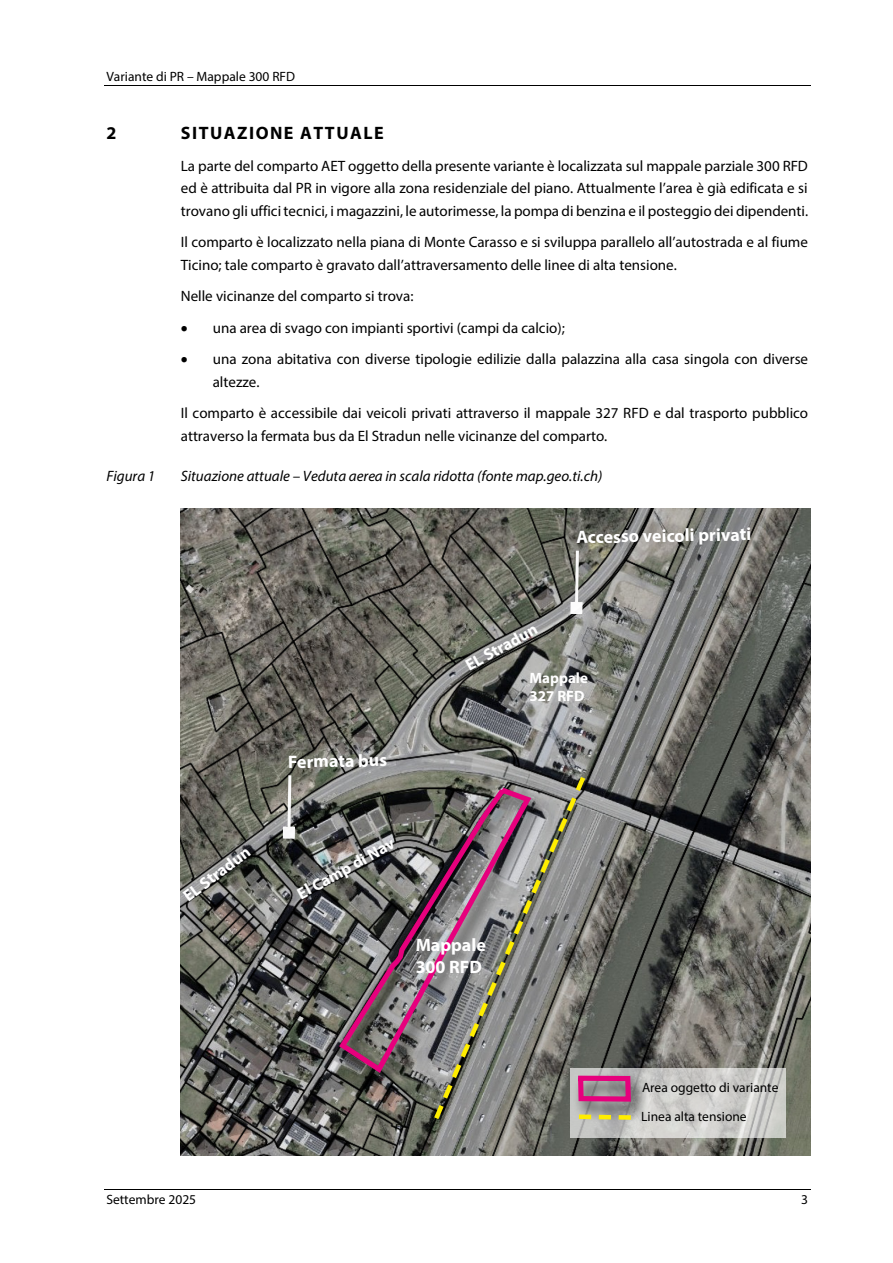
<style>
.page{position:relative;width:893px;height:1263px;background:#fff}
.page>*{position:absolute;margin:0;border:0;box-sizing:border-box;transform-origin:0 0}
.t1{font:700 18px/21.6px "Myriad Pro";color:#fff}
.t2{font:700 18px "Myriad Pro";letter-spacing:.085em;color:#000}
.t3{font:700 16.5px "Myriad Pro";color:#fff}
.t4{font:15px/22.5px "Myriad Pro";color:#000}
.t5{font:italic 15px "Myriad Pro";color:#000}
.t6{font:700 15px/18px "Myriad Pro";color:#fff}
.t7{font:13.5px "Myriad Pro";color:#000}
</style>
<div class="page">
<hr style="left:104px;top:85px;width:706px;height:1px;background:#000">
<hr style="left:104px;top:1189px;width:706px;height:1px;background:#000">
<img style="left:181px;top:508px;width:630px;height:647px">
<svg style="left:286px;top:772px;width:7px;height:54px"></svg>
<div style="left:283px;top:826px;width:12px;height:13px;background:#f8f8f8"></div>
<svg style="left:573px;top:548px;width:7px;height:54px"></svg>
<div style="left:570px;top:602px;width:13px;height:12px;background:#fff"></div>
<div style="left:334px;top:786px;width:214px;height:306px;background:#000;opacity:.75"></div>
<svg style="left:336px;top:783px;width:94px;height:293px;background:#6e6266"></svg>
<svg style="left:570px;top:1069px;width:215px;height:69px;background:#cccbc9"></svg>
<div style="left:572px;top:1072px;width:77px;height:50px;background:#000;opacity:.75"></div>
<svg style="left:589px;top:1073px;width:44px;height:31px"></svg>
<svg style="left:430px;top:772px;width:159px;height:352px;background:#847c7b"></svg>
<svg style="left:574px;top:1112px;width:61px;height:10px"></svg>
<p class="t7" style="left:106px;top:68px;width:190px">Variante di PR – Mappale 300 RFD</p>
<p class="t2" style="left:106px;top:121px;width:11px">2</p>
<p class="t2" style="left:181px;top:121px;width:204px">SITUAZIONE ATTUALE</p>
<p class="t4" style="left:181px;top:154px;width:629px;text-align:justify">La parte del comparto AET oggetto della presente variante è localizzata sul mappale parziale 300 RFD ed è attribuita dal PR in vigore alla zona residenziale del piano. Attualmente l’area è già edificata e si trovano gli uffici tecnici, i magazzini, le autorimesse, la pompa di benzina e il posteggio dei dipendenti.</p>
<p class="t4" style="left:181px;top:231px;width:629px">Il comparto è localizzato nella piana di Monte Carasso e si sviluppa parallelo all’autostrada e al fiume<br>Ticino; tale comparto è gravato dall’attraversamento delle linee di alta tensione.</p>
<p class="t4" style="left:181px;top:285px;width:234px">Nelle vicinanze del comparto si trova:</p>
<p class="t4" style="left:181px;top:316px;width:385px">• una area di svago con impianti sportivi (campi da calcio);</p>
<p class="t4" style="left:213px;top:348px;width:597px;text-indent:-32px">• una zona abitativa con diverse tipologie edilizie dalla palazzina alla casa singola con diverse altezze.</p>
<p class="t4" style="left:181px;top:402px;width:629px">Il comparto è accessibile dai veicoli privati attraverso il mappale 327 RFD e dal trasporto pubblico attraverso la fermata bus da El Stradun nelle vicinanze del comparto.</p>
<p class="t5" style="left:106px;top:467px;width:50px">Figura 1</p>
<p class="t5" style="left:181px;top:467px;width:423px">Situazione attuale – Veduta aerea in scala ridotta (fonte map.geo.ti.ch)</p>
<p class="t1" style="left:576px;top:526px;width:176px;rotate:-1deg">Accesso veicoli privati</p>
<p class="t3" style="left:179px;top:889px;width:81px;rotate:-37deg">EL Stradun</p>
<p class="t1" style="left:288px;top:750px;width:101px;rotate:-1deg">Fermata bus</p>
<p class="t3" style="left:462px;top:657px;width:81px;rotate:-29deg">EL Stradun</p>
<p class="t6" style="left:529px;top:668px;width:60px">Mappale<br>327 RFD</p>
<p class="t3" style="left:293px;top:885px;width:110px;rotate:-29deg">El Camp di Nav</p>
<p class="t1" style="left:416px;top:934px;width:72px">Mappale<br>300 RFD</p>
<p class="t7" style="left:642px;top:1079px;width:138px">Area oggetto di variante</p>
<p class="t7" style="left:641px;top:1108px;width:107px">Linea alta tensione</p>
<p class="t7" style="left:106px;top:1191px;width:91px">Settembre 2025</p>
<p class="t7" style="left:801px;top:1191px;width:8px">3</p>
</div>
